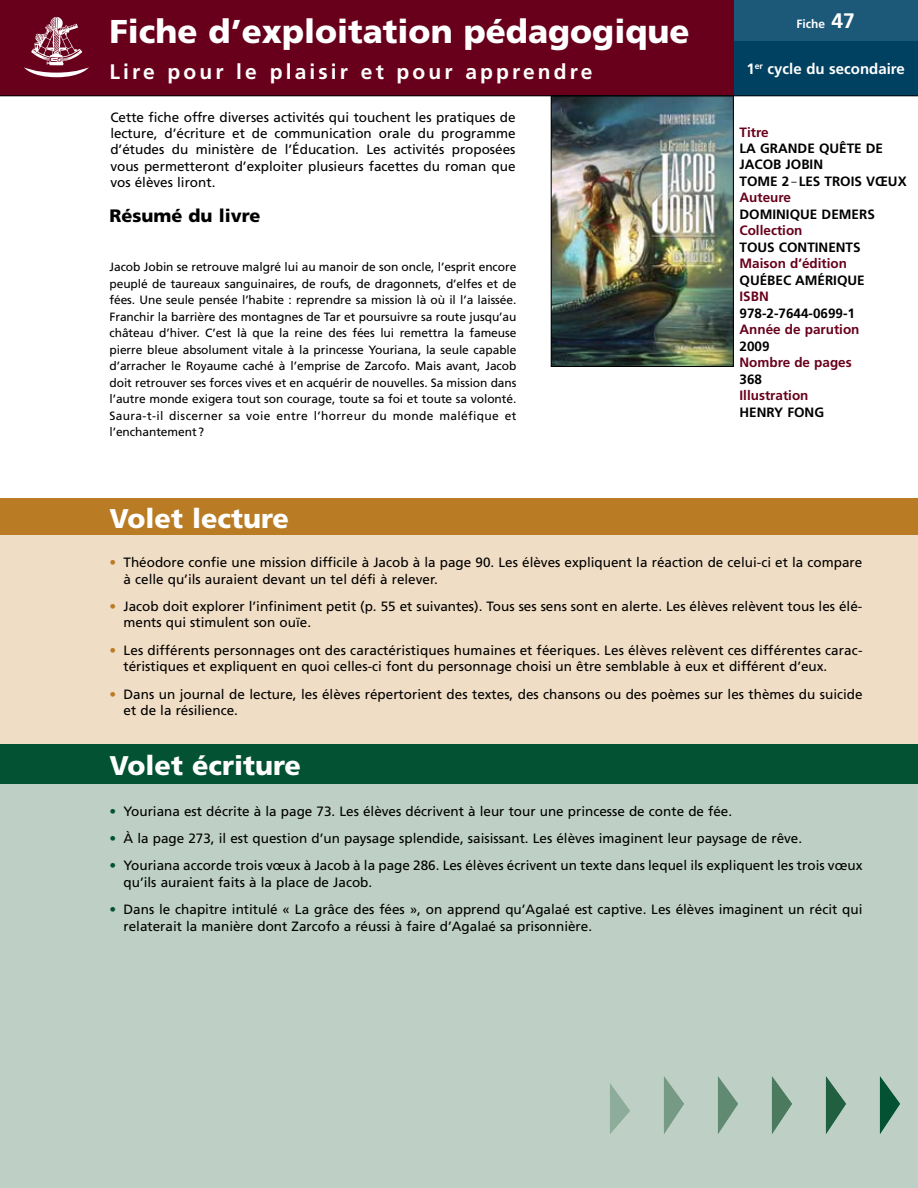
<style>
.page{position:relative;width:918px;height:1188px;background:#fff}
.page>*{position:absolute;margin:0;border:0;box-sizing:border-box;transform-origin:0 0}
.t1{font:900 33px "Frutiger";color:#fff}
.t2{font:900 27px "Frutiger";color:#fff}
.t3{font:700 21px "Frutiger";letter-spacing:.15em;color:#fff}
.t4{font:900 18px "Frutiger";color:#000}
.t5{font:700 15px "Frutiger";color:#fff}
.t6{font:13.5px/16.5px "Frutiger";color:#000}
.t7{font:700 13.5px/16.5px "Frutiger";color:#000}
.t8{font:700 13.5px "Frutiger";color:#68001c}
.t9{font:12px/16.5px "Frutiger";letter-spacing:.03em;color:#000;text-align:justify}
.t10{font:700 12px "Frutiger";color:#fff}
.s1{font-size:21px}
.s2{font-family:"Formata";font-weight:300;font-stretch:condensed}
.s3{color:#68001c}
.s4{color:#b97c24}
.s5{color:#025233}
</style>
<div class="page">
<div style="left:729px;top:12px;width:189px;height:84px;background:#004061"></div>
<div style="left:729px;top:0;width:189px;height:40px;background:#1c5877"></div>
<div style="left:0;top:0;width:733px;height:96px;background:#68001c"></div>
<svg style="left:24px;top:17px;width:65px;height:60px"></svg>
<div style="left:0;top:762px;width:918px;height:426px;background:#bed0c5"></div>
<div style="left:0;top:501px;width:918px;height:263px;background:#f0ddc5"></div>
<img style="left:553px;top:98px;width:179px;height:267px">
<div style="left:551px;top:96px;width:183px;height:271px;border:1px solid #000"></div>
<hr style="left:0;top:96px;width:918px;height:1px;background:#000">
<div style="left:0;top:499px;width:918px;height:36px;background:#b97c24"></div>
<div style="left:0;top:744px;width:918px;height:40px;background:#025233"></div>
<svg style="left:610px;top:1083px;width:20px;height:51px"></svg>
<svg style="left:664px;top:1076px;width:20px;height:58px"></svg>
<svg style="left:718px;top:1076px;width:20px;height:58px"></svg>
<svg style="left:772px;top:1076px;width:20px;height:58px"></svg>
<svg style="left:826px;top:1076px;width:20px;height:58px"></svg>
<svg style="left:880px;top:1076px;width:20px;height:58px"></svg>
<h1 class="t1" style="left:110px;top:11px;width:582px">Fiche d’exploitation pédagogique</h1>
<h3 class="t3" style="left:110px;top:59px;width:485px">Lire pour le plaisir et pour apprendre</h3>
<p class="t6" style="left:110px;top:108px;width:407px;text-align:justify">Cette fiche offre diverses activités qui touchent les pratiques de lecture, d’écriture et de communication orale du programme d’études du ministère de l’Éducation. Les activités proposées vous permetteront d’exploiter plusieurs facettes du roman que vos élèves liront.</p>
<h3 class="t4" style="left:110px;top:205px;width:152px">Résumé du livre</h3>
<p class="t9" style="left:110px;top:259px;width:409px">Jacob Jobin se retrouve malgré lui au manoir de son oncle, l’esprit encore peuplé de taureaux sanguinaires, de roufs, de dragonnets, d’elfes et de fées. Une seule pensée l’habite : reprendre sa mission là où il l’a laissée.<br>Franchir la barrière des montagnes de Tar et poursuivre sa route jusqu’au château d’hiver. C’est là que la reine des fées lui remettra la fameuse pierre bleue absolument vitale à la princesse Youriana, la seule capable d’arracher le Royaume caché à l’emprise de Zarcofo. Mais avant, Jacob doit retrouver ses forces vives et en acquérir de nouvelles. Sa mission dans l’autre monde exigera tout son courage, toute sa foi et toute sa volonté.<br>Saura-t-il discerner sa voie entre l’horreur du monde maléfique et l’enchantement?</p>
<p class="t10" style="left:796px;top:17px;width:60px">Fiche <span class="s1">47</span></p>
<p class="t5" style="left:746px;top:60px;width:160px">1<sup>er</sup> cycle du secondaire</p>
<p class="t8" style="left:740px;top:124px;width:31px">Titre</p>
<p class="t7" style="left:740px;top:140px;width:169px">La Grande Quête de<br>Jacob Jobin<br>Tome 2<span class="s2">–</span> Les Trois vœux<br><span class="s3">Auteure</span></p>
<p class="t7" style="left:740px;top:206px;width:137px">Dominique Demers</p>
<p class="t8" style="left:740px;top:223px;width:65px">Collection</p>
<p class="t7" style="left:740px;top:239px;width:123px">Tous Continents</p>
<p class="t8" style="left:740px;top:256px;width:109px">Maison d’édition</p>
<p class="t7" style="left:740px;top:272px;width:37px">QUÉBECAM</p>
<p class="t7" style="left:818px;top:272px;width:39px">ÉRIQUE</p>
<p class="t8" style="left:740px;top:289px;width:8px">ISBN</p>
<p class="t7" style="left:740px;top:305px;width:117px">978-2-7644-0699-1</p>
<p class="t8" style="left:740px;top:322px;width:122px">Année de parution</p>
<p class="t7" style="left:740px;top:338px;width:32px">2009</p>
<p class="t8" style="left:740px;top:355px;width:114px">Nombre de pages</p>
<p class="t7" style="left:740px;top:371px;width:24px">368</p>
<p class="t8" style="left:740px;top:388px;width:71px">Illustration</p>
<p class="t7" style="left:740px;top:404px;width:85px">Henry Fong</p>
<h2 class="t2" style="left:110px;top:502px;width:181px">Volet lecture</h2>
<p class="t6" style="left:124px;top:554px;width:740px;text-indent:-14px"><span class="s4">•</span> Théodore confie une mission difficile à Jacob à la page 90. Les élèves expliquent la réaction de celui-ci et la compare à celle qu’ils auraient devant un tel défi à relever.</p>
<p class="t6" style="left:124px;top:598px;width:740px;text-indent:-14px"><span class="s4">•</span> Jacob doit explorer l’infiniment petit (p. 55 et suivantes). Tous ses sens sont en alerte. Les élèves relèvent tous les élé&shy;ments qui stimulent son ouïe.</p>
<p class="t6" style="left:124px;top:642px;width:740px;text-indent:-14px"><span class="s4">•</span> Les différents personnages ont des caractéristiques humaines et féeriques. Les élèves relèvent ces différentes carac&shy;téristiques et expliquent en quoi celles-ci font du personnage choisi un être semblable à eux et différent d’eux.</p>
<p class="t6" style="left:124px;top:685px;width:741px;text-indent:-14px"><span class="s4">•</span> Dans un journal de lecture, les élèves répertorient des textes, des chansons ou des poèmes sur les thèmes du suicide et de la résilience.</p>
<h2 class="t2" style="left:110px;top:750px;width:193px">Volet écriture</h2>
<p class="t6" style="left:110px;top:803px;width:624px"><span class="s5">•</span> Youriana est décrite à la page 73. Les élèves décrivent à leur tour une princesse de conte de fée.</p>
<p class="t6" style="left:110px;top:830px;width:694px"><span class="s5">•</span> À la page 273, il est question d’un paysage splendide, saisissant. Les élèves imaginent leur paysage de rêve.</p>
<p class="t6" style="left:124px;top:857px;width:740px;text-indent:-14px"><span class="s5">•</span> Youriana accorde trois vœux à Jacob à la page 286. Les élèves écrivent un texte dans lequel ils expliquent les trois vœux qu’ils auraient faits à la place de Jacob.</p>
<p class="t6" style="left:124px;top:901px;width:740px;text-indent:-14px"><span class="s5">•</span> Dans le chapitre intitulé « La grâce des fées », on apprend qu’Agalaé est captive. Les élèves imaginent un récit qui relaterait la manière dont Zarcofo a réussi à faire d’Agalaé sa prisonnière.</p>
</div>
